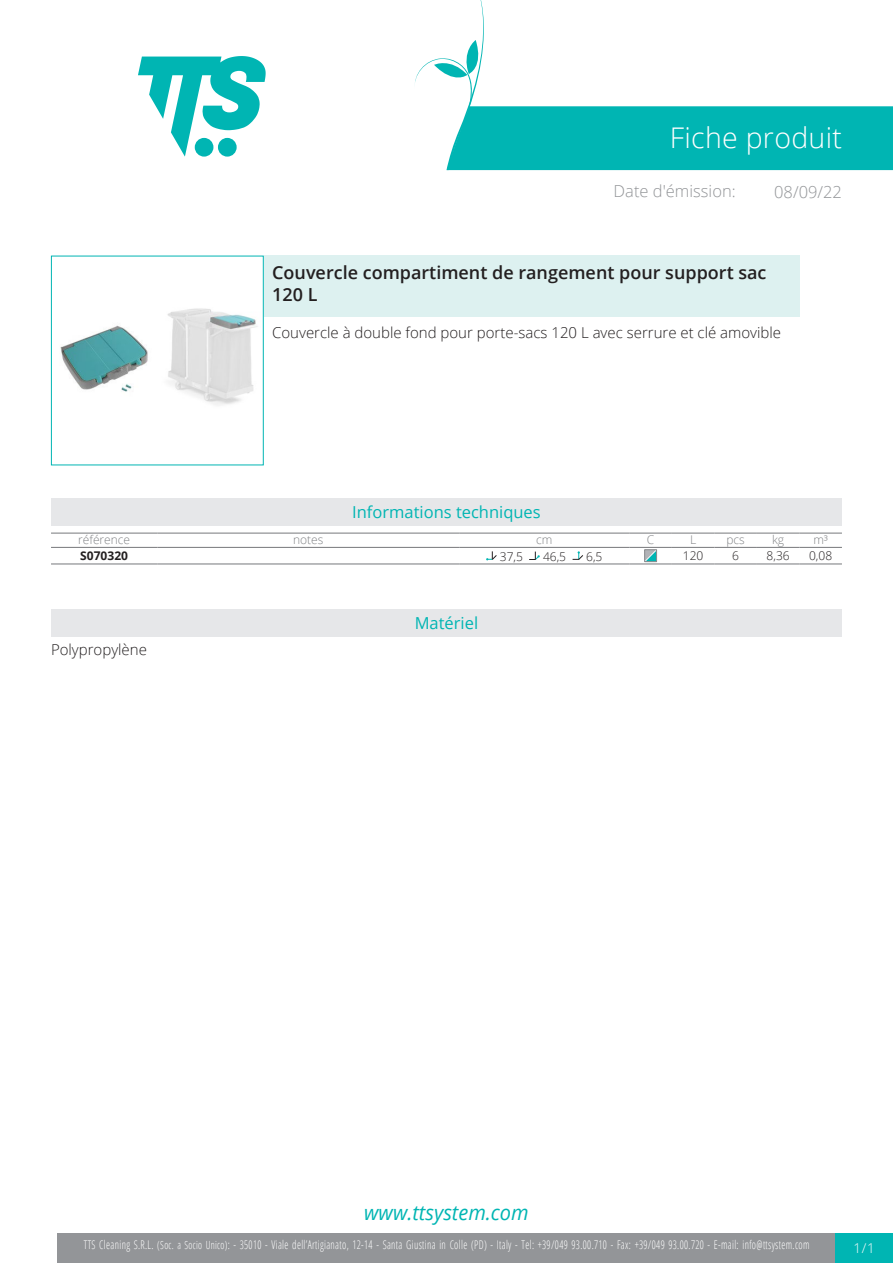
<style>
.page{position:relative;width:893px;height:1263px;background:#fff}
.page>*{position:absolute;margin:0;border:0;box-sizing:border-box;transform-origin:0 0}
.t1{font:300 28.5px "Open Sans";letter-spacing:.01em;color:#fff}
.t2{font:italic 20.85px "Open Sans";color:#00b5b3;scale:.96 1}
.t3{font:600 18px/21.6px "Open Sans";color:#231f20}
.t4{font:16.5px "Open Sans";color:#00b5b3}
.t5{font:300 16.5px "Open Sans";color:#939598}
.t6{font:300 15px "Open Sans";color:#231f20}
.t7{font:300 13.5px "Open Sans";color:#fff}
.t8{font:300 12px "Open Sans Condensed";letter-spacing:.035em;color:#fff;scale:.85 1}
.t9{font:300 12px "Open Sans";color:#808285}
.t10{font:300 12px "Open Sans";color:#231f20}
.t11{font:700 12px "Open Sans";color:#231f20}
.s1{font-size:11.25px}
</style>
<div class="page">
<svg style="left:138px;top:56px;width:128px;height:101px"></svg>
<div style="left:57px;top:1233px;width:779px;height:30px;background:#939598"></div>
<div style="left:836px;top:1233px;width:57px;height:30px;background:#00b5b3"></div>
<svg style="left:415px;top:0;width:478px;height:170px"></svg>
<img style="left:60px;top:325px;width:88px;height:67px">
<img style="left:167px;top:308px;width:91px;height:97px">
<div style="left:51px;top:256px;width:213px;height:209px;border:1px solid #00b5b3"></div>
<div style="left:264px;top:256px;width:535px;height:61px;background:#ddf1f0"></div>
<div style="left:51px;top:498px;width:791px;height:28px;background:#e6e7e9"></div>
<hr style="left:51px;top:533px;width:106px;height:1px;background:#76787b">
<hr style="left:51px;top:547px;width:106px;height:1px;background:#76787b">
<hr style="left:157px;top:533px;width:302px;height:1px;background:#76787b">
<hr style="left:157px;top:547px;width:302px;height:1px;background:#76787b">
<hr style="left:459px;top:533px;width:170px;height:1px;background:#76787b">
<hr style="left:459px;top:547px;width:170px;height:1px;background:#76787b">
<hr style="left:629px;top:533px;width:43px;height:1px;background:#76787b">
<hr style="left:629px;top:547px;width:43px;height:1px;background:#76787b">
<hr style="left:672px;top:533px;width:42px;height:1px;background:#76787b">
<hr style="left:672px;top:547px;width:42px;height:1px;background:#76787b">
<hr style="left:714px;top:533px;width:43px;height:1px;background:#76787b">
<hr style="left:714px;top:547px;width:43px;height:1px;background:#76787b">
<hr style="left:757px;top:533px;width:42px;height:1px;background:#76787b">
<hr style="left:757px;top:547px;width:42px;height:1px;background:#76787b">
<hr style="left:799px;top:533px;width:43px;height:1px;background:#76787b">
<hr style="left:799px;top:547px;width:43px;height:1px;background:#76787b">
<hr style="left:51px;top:564px;width:106px;height:1px;background:#76787b">
<hr style="left:157px;top:564px;width:302px;height:1px;background:#76787b">
<hr style="left:459px;top:564px;width:170px;height:1px;background:#76787b">
<hr style="left:629px;top:564px;width:43px;height:1px;background:#76787b">
<hr style="left:672px;top:564px;width:42px;height:1px;background:#76787b">
<hr style="left:714px;top:564px;width:43px;height:1px;background:#76787b">
<hr style="left:757px;top:564px;width:42px;height:1px;background:#76787b">
<hr style="left:799px;top:564px;width:43px;height:1px;background:#76787b">
<svg style="left:486px;top:551px;width:11px;height:9px"></svg>
<svg style="left:529px;top:552px;width:11px;height:8px"></svg>
<svg style="left:572px;top:551px;width:11px;height:9px"></svg>
<svg style="left:647px;top:552px;width:8px;height:8px"></svg>
<div style="left:645px;top:550px;width:12px;height:12px;border:1px solid #87898c"></div>
<div style="left:51px;top:609px;width:791px;height:27px;background:#e6e7e9"></div>
<h1 class="t1" style="left:670px;top:126px;width:174px">Fiche produit</h1>
<h3 class="t5" style="left:614px;top:184px;width:124px">Date d'émission:</h3>
<h3 class="t5" style="left:774px;top:185px;width:69px">08/09/22</h3>
<h3 class="t3" style="left:272px;top:264px;width:496px">Couvercle compartiment de rangement pour support sac<br>120 L</h3>
<p class="t6" style="left:272px;top:326px;width:510px">Couvercle à double fond pour porte-sacs 120 L avec serrure et clé amovible</p>
<h3 class="t4" style="left:352px;top:506px;width:190px">Informations techniques</h3>
<p class="t9" style="left:78px;top:535px;width:54px">référence</p>
<p class="t9" style="left:293px;top:535px;width:32px">notes</p>
<p class="t9" style="left:536px;top:535px;width:18px">cm</p>
<p class="t9" style="left:647px;top:535px;width:9px">C</p>
<p class="t9" style="left:690px;top:535px;width:8px">L</p>
<p class="t9" style="left:726px;top:535px;width:20px">pcs</p>
<p class="t9" style="left:772px;top:535px;width:14px">kg</p>
<p class="t9" style="left:813px;top:535px;width:16px">m³</p>
<p class="t11" style="left:80px;top:549px;width:49px">S070320</p>
<p class="t10" style="left:500px;top:551px;width:25px">37,5</p>
<p class="t10" style="left:543px;top:551px;width:25px">46,5</p>
<p class="t10" style="left:586px;top:551px;width:18px">6,5</p>
<p class="t10" style="left:683px;top:551px;width:22px">120</p>
<p class="t10" style="left:732px;top:551px;width:8px">6</p>
<p class="t10" style="left:767px;top:551px;width:25px">8,36</p>
<p class="t10" style="left:809px;top:551px;width:25px">0,08</p>
<p class="t6" style="left:51px;top:643px;width:97px">Polypropylène</p>
<h3 class="t4" style="left:415px;top:616px;width:65px">Matériel</h3>
<h2 class="t2" style="left:364px;top:1205px;width:173px">www.ttsystem.com</h2>
<p class="t8" style="left:84px;top:1239px;width:855px">TTS Cleaning S.R.L. <span class="s1">(Soc. a Socio Unico)</span>: - 35010 - Viale dell’Artigianato, 12-14 - Santa Giustina in Colle (PD) - Italy - Tel: +39/049 93.00.710 - Fax: +39/049 93.00.720 - E-mail: info@ttsystem.com</p>
<p class="t7" style="left:854px;top:1243px;width:23px">1/1</p>
</div>
